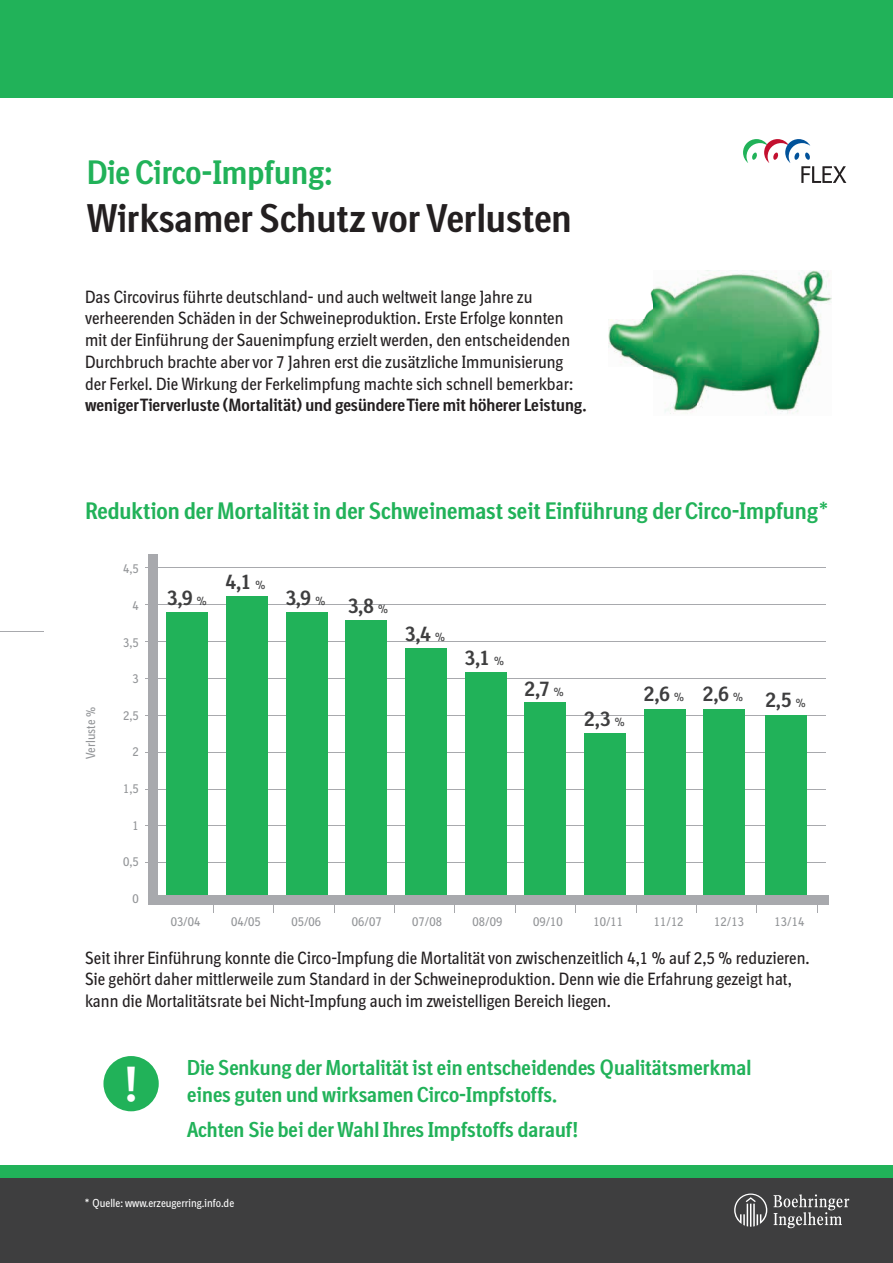
<style>
.page{position:relative;width:893px;height:1263px;background:#fff}
.page>*{position:absolute;margin:0;border:0;box-sizing:border-box;transform-origin:0 0}
.t1{font:700 48px "BI Sans NEXT Cond";color:#fff}
.t2{font:700 39px "BI Sans NEXT Cond";color:#231f20}
.t3{font:700 33px "BI Sans NEXT Cond";color:#21b259}
.t4{font:700 23.25px "BI Sans NEXT Cond";color:#21b259}
.t5{font:700 21px/27px "BI Sans NEXT Cond";color:#21b259}
.t6{font:700 21px "BI Sans NEXT Cond";color:#3e3e3f}
.t7{font:17.25px/21.8px "BI Sans NEXT Cond";color:#231f20}
.t8{font:700 17.25px "BI Sans NEXT Cond";color:#231f20}
.t9{font:12.75px "BI Sans NEXT Cond";color:#939598}
.t10{font:11.25px "BI Sans NEXT Cond";color:#fff}
.s1{font-family:"BI Sans NEXT";font-weight:400;font-size:12px}
</style>
<div class="page">
<div style="left:0;top:0;width:893px;height:98px;background:#21b259"></div>
<div style="left:0;top:1165px;width:893px;height:98px;background:#3e3e3f"></div>
<div style="left:0;top:1165px;width:893px;height:13px;background:#21b259"></div>
<svg style="left:734px;top:1193px;width:33px;height:34px"></svg>
<svg style="left:773px;top:1194px;width:76px;height:34px"></svg>
<div style="left:103px;top:1056px;width:56px;height:55px;background:#21b259;border-radius:50%"></div>
<img style="left:609px;top:271px;width:223px;height:143px">
<svg style="left:743px;top:139px;width:103px;height:44px"></svg>
<div style="left:148px;top:554px;width:9px;height:341px;background:#a8a9ad"></div>
<hr style="left:145px;top:862px;width:680px;height:1px;background:#a8a9ad">
<hr style="left:145px;top:825px;width:680px;height:1px;background:#a8a9ad">
<hr style="left:145px;top:789px;width:680px;height:1px;background:#a8a9ad">
<hr style="left:145px;top:752px;width:680px;height:1px;background:#a8a9ad">
<hr style="left:145px;top:715px;width:680px;height:1px;background:#a8a9ad">
<hr style="left:145px;top:678px;width:680px;height:1px;background:#a8a9ad">
<hr style="left:145px;top:641px;width:680px;height:1px;background:#a8a9ad">
<hr style="left:145px;top:604px;width:680px;height:1px;background:#a8a9ad">
<hr style="left:145px;top:568px;width:680px;height:1px;background:#a8a9ad">
<div style="left:148px;top:895px;width:681px;height:9px;background:#a8a9ad"></div>
<div style="left:166px;top:612px;width:42px;height:283px;background:#21b259"></div>
<div style="left:286px;top:612px;width:41px;height:283px;background:#21b259"></div>
<div style="left:345px;top:620px;width:42px;height:275px;background:#21b259"></div>
<div style="left:405px;top:648px;width:42px;height:247px;background:#21b259"></div>
<div style="left:465px;top:672px;width:41px;height:223px;background:#21b259"></div>
<div style="left:524px;top:703px;width:42px;height:192px;background:#21b259"></div>
<div style="left:584px;top:733px;width:42px;height:162px;background:#21b259"></div>
<div style="left:644px;top:709px;width:42px;height:186px;background:#21b259"></div>
<div style="left:704px;top:709px;width:41px;height:186px;background:#21b259"></div>
<div style="left:765px;top:715px;width:42px;height:180px;background:#21b259"></div>
<div style="left:226px;top:596px;width:42px;height:299px;background:#21b259"></div>
<hr style="left:0;top:631px;width:43px;height:1px;background:#a8a9ad">
<h3 class="t3" style="left:87px;top:153px;width:247px">Die Circo-Impfung:</h3>
<h2 class="t2" style="left:87px;top:195px;width:486px">Wirksamer Schutz vor Verlusten</h2>
<p class="t7" style="left:85px;top:286px;width:490px">Das Circovirus führte deutschland- und auch weltweit lange Jahre zu verheerenden Schäden in der Schweineproduktion. Erste Erfolge konnten mit der Einführung der Sauenimpfung erzielt werden, den entscheidenden Durchbruch brachte aber vor 7 Jahren erst die zusätzliche Immunisierung der Ferkel. Die Wirkung der Ferkelimpfung machte sich schnell bemerkbar:</p>
<p class="t8" style="left:85px;top:395px;width:503px">weniger Tierverluste (Mortalität) und gesündere Tiere mit höherer Leistung.</p>
<h3 class="t4" style="left:85px;top:497px;width:744px">Reduktion der Mortalität in der Schweinemast seit Einführung der Circo-Impfung*</h3>
<p class="t9" style="left:83px;top:759px;width:53px;rotate:-90deg">Verluste %</p>
<p class="t9" style="left:123px;top:562px;width:17px">4,5</p>
<p class="t9" style="left:133px;top:598px;width:8px">4</p>
<p class="t9" style="left:123px;top:635px;width:17px">3,5</p>
<p class="t9" style="left:133px;top:671px;width:8px">3</p>
<p class="t9" style="left:123px;top:708px;width:17px">2,5</p>
<p class="t9" style="left:133px;top:745px;width:8px">2</p>
<p class="t9" style="left:123px;top:781px;width:17px">1,5</p>
<p class="t9" style="left:133px;top:818px;width:8px">1</p>
<p class="t9" style="left:123px;top:854px;width:17px">0,5</p>
<p class="t9" style="left:133px;top:891px;width:8px">0</p>
<p class="t6" style="left:167px;top:585px;width:41px">3,9 <span class="s1">%</span></p>
<p class="t6" style="left:226px;top:569px;width:41px">4,1 <span class="s1">%</span></p>
<p class="t6" style="left:286px;top:589px;width:104px">3,9 <sup>%</sup> 3,8 <sub>%</sub></p>
<p class="t6" style="left:405px;top:621px;width:41px">3,4 <span class="s1">%</span></p>
<p class="t6" style="left:465px;top:645px;width:41px">3,1 <span class="s1">%</span></p>
<p class="t6" style="left:524px;top:676px;width:41px">2,7 <span class="s1">%</span></p>
<p class="t6" style="left:584px;top:706px;width:42px">2,3 <span class="s1">%</span></p>
<p class="t6" style="left:644px;top:681px;width:163px">2,6 <span class="s1">%</span> 2,6 <span class="s1">%</span> 2,5 <sub>%</sub></p>
<p class="t9" style="left:171px;top:914px;width:31px">03/04</p>
<p class="t9" style="left:231px;top:914px;width:31px">04/05</p>
<p class="t9" style="left:291px;top:914px;width:31px">05/06</p>
<p class="t9" style="left:352px;top:914px;width:31px">06/07</p>
<p class="t9" style="left:412px;top:914px;width:31px">07/08</p>
<p class="t9" style="left:473px;top:914px;width:31px">08/09</p>
<p class="t9" style="left:533px;top:914px;width:31px">09/10</p>
<p class="t9" style="left:593px;top:914px;width:31px">10/11</p>
<p class="t9" style="left:654px;top:914px;width:31px">11/12</p>
<p class="t9" style="left:714px;top:914px;width:31px">12/13</p>
<p class="t9" style="left:775px;top:914px;width:31px">13/14</p>
<p class="t7" style="left:85px;top:946px;width:726px">Seit ihrer Einführung konnte die Circo-Impfung die Mortalität von zwischenzeitlich 4,1 % auf 2,5 % reduzieren.<br>Sie gehört daher mittlerweile zum Standard in der Schweineproduktion. Denn wie die Erfahrung gezeigt hat, kann die Mortalitätsrate bei Nicht-Impfung auch im zweistelligen Bereich liegen.</p>
<h1 class="t1" style="left:125px;top:1055px;width:15px">!</h1>
<p class="t5" style="left:187px;top:1053px;width:566px">Die Senkung der Mortalität ist ein entscheidendes Qualitätsmerkmal eines guten und wirksamen Circo-Impfstoffs.</p>
<p class="t5" style="left:187px;top:1116px;width:393px">Achten Sie bei der Wahl Ihres Impfstoffs darauf!</p>
<p class="t10" style="left:85px;top:1196px;width:151px">* Quelle: www.erzeugerring.info.de</p>
</div>
